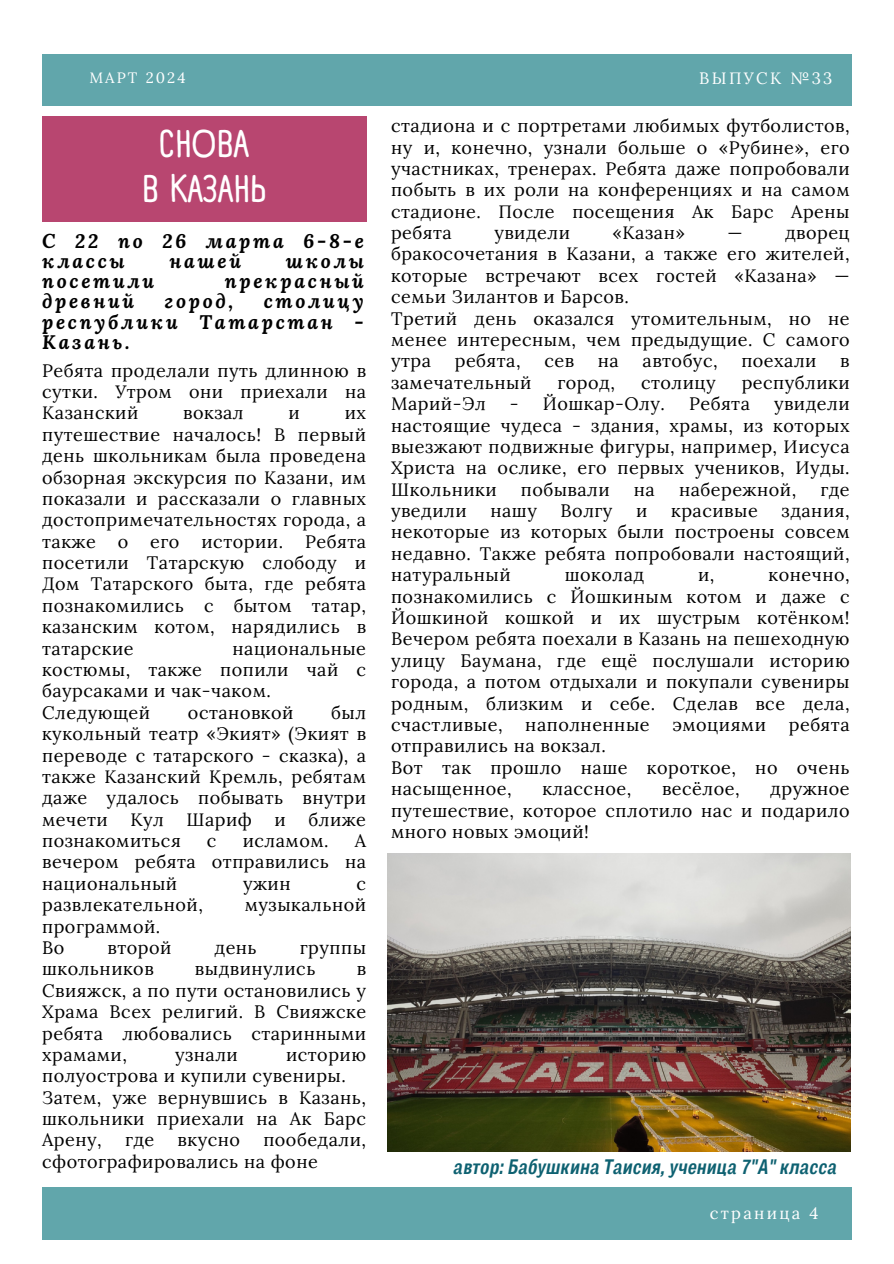
<style>
.page{position:relative;width:894px;height:1264px;background:#fff}
.page>*{position:absolute;margin:0;border:0;box-sizing:border-box;transform-origin:0 0}
.t1{font:700 37.5px/45px "A Day Without Sun Text";color:#fff;text-align:center}
.t2{font:italic 700 21px "Body Grotesque Slim";letter-spacing:.02em;color:#0e6171}
.t3{font:italic 700 19.5px/20.2px "Lora";letter-spacing:.14em;color:#000}
.t4{font:18px/21.3px "Lora";letter-spacing:.03em;color:#000;text-align:justify}
.t5{font:16.5px "Lora";letter-spacing:.14em;color:#fff}
.t6{font:15px "Lora";letter-spacing:.14em;color:#fff}
</style>
<div class="page">
<div style="left:42px;top:1187px;width:809px;height:52px;background:#61a6ab"></div>
<div style="left:42px;top:54px;width:809px;height:52px;background:#61a6ab"></div>
<div style="left:42px;top:116px;width:324px;height:105px;background:#b84670"></div>
<img style="left:388px;top:853px;width:462px;height:298px">
<h3 class="t6" style="left:89px;top:68px;width:98px">МАРТ 2024</h3>
<p class="t5" style="left:699px;top:68px;width:135px">ВЫПУСК №33</p>
<h2 class="t1" style="left:142px;top:121px;width:125px">СНОВА<br>В КАЗАНЬ</h2>
<h4 class="t4" style="left:391px;top:115px;width:460px">стадиона и с портретами любимых футболистов, ну и, конечно, узнали больше о «Рубине», его участниках, тренерах. Ребята даже попробовали побыть в их роли на конференциях и на самом стадионе. После посещения Ак Барс Арены ребята</h4>
<h4 class="t4" style="left:494px;top:222px;width:77px">увидели</h4>
<h4 class="t4" style="left:612px;top:222px;width:74px">«Казан»</h4>
<h4 class="t4" style="left:391px;top:222px;width:460px;text-align:left;text-indent:336px">— дворец бракосочетания в Казани, а также его жителей, которые встречают всех гостей «Казана» — семьи Зилантов и Барсов.<br>Третий день оказался утомительным, но не менее интересным, чем предыдущие. С самого утра</h4>
<p class="t3" style="left:42px;top:230px;width:323px">С 22 по 26 марта 6-8-е классы</p>
<p class="t3" style="left:169px;top:250px;width:73px">нашей</p>
<p class="t3" style="left:286px;top:250px;width:79px">школы</p>
<p class="t3" style="left:42px;top:271px;width:114px">посетили</p>
<p class="t3" style="left:225px;top:271px;width:141px">прекрасный</p>
<p class="t3" style="left:42px;top:291px;width:94px">древний</p>
<p class="t3" style="left:165px;top:291px;width:70px">город,</p>
<p class="t3" style="left:42px;top:291px;width:323px;text-align:justify;text-indent:221px">столицу республики Татарстан - Казань.</p>
<h4 class="t4" style="left:454px;top:350px;width:67px">ребята,</h4>
<h4 class="t4" style="left:544px;top:350px;width:31px">сев</h4>
<h4 class="t4" style="left:597px;top:350px;width:22px">на</h4>
<h4 class="t4" style="left:642px;top:350px;width:77px">автобус,</h4>
<h4 class="t4" style="left:741px;top:350px;width:77px">поехали</h4>
<h4 class="t4" style="left:840px;top:350px;width:11px">в</h4>
<h4 class="t4" style="left:391px;top:371px;width:142px">замечательный</h4>
<h4 class="t4" style="left:557px;top:371px;width:59px">город,</h4>
<h4 class="t4" style="left:641px;top:371px;width:76px">столицу</h4>
<h4 class="t4" style="left:741px;top:371px;width:109px">республики</h4>
<h4 class="t4" style="left:391px;top:393px;width:96px">Марий-Эл</h4>
<h4 class="t4" style="left:509px;top:393px;width:156px">- Йошкар-Олу.</h4>
<h4 class="t4" style="left:688px;top:393px;width:62px">Ребята</h4>
<h4 class="t4" style="left:42px;top:359px;width:325px">Ребята проделали путь длинною в сутки. Утром они приехали на Казанский</h4>
<h4 class="t4" style="left:391px;top:393px;width:460px;text-indent:383px">увидели настоящие чудеса - здания, храмы, из которых выезжают подвижные фигуры, например, Иисуса Христа на ослике, его первых учеников, Иуды.<br>Школьники</h4>
<h4 class="t4" style="left:183px;top:402px;width:62px">вокзал</h4>
<h4 class="t4" style="left:288px;top:402px;width:13px">и</h4>
<h4 class="t4" style="left:42px;top:402px;width:325px;text-indent:302px">их путешествие началось! В первый день школьникам была проведена обзорная экскурсия по Казани, им показали и рассказали о главных достопримечательностях города, а также о его истории. Ребята посетили Татарскую слободу и Дом Татарского быта, где ребята познакомились с бытом татар, казанским котом, нарядились в татарские</h4>
<h4 class="t4" style="left:520px;top:478px;width:90px">побывали</h4>
<h4 class="t4" style="left:633px;top:478px;width:22px">на</h4>
<h4 class="t4" style="left:678px;top:478px;width:119px">набережной,</h4>
<h4 class="t4" style="left:820px;top:478px;width:31px">где</h4>
<h4 class="t4" style="left:391px;top:500px;width:77px">уведили</h4>
<h4 class="t4" style="left:490px;top:500px;width:48px">нашу</h4>
<h4 class="t4" style="left:560px;top:500px;width:53px">Волгу</h4>
<h4 class="t4" style="left:636px;top:500px;width:13px">и</h4>
<h4 class="t4" style="left:671px;top:500px;width:88px">красивые</h4>
<h4 class="t4" style="left:391px;top:500px;width:460px;text-indent:390px">здания, некоторые из которых были построены совсем недавно. Также ребята попробовали настоящий, натуральный</h4>
<h4 class="t4" style="left:391px;top:564px;width:460px;text-indent:377px">конечно, познакомились с Йошкиным котом и даже с Йошкиной кошкой и их шустрым котёнком!<br>Вечером ребята поехали в Казань на пешеходную улицу Баумана, где ещё послушали историю города, а потом отдыхали и покупали сувениры родным, близким и себе. Сделав все дела, счастливые,</h4>
<h4 class="t4" style="left:564px;top:564px;width:81px">шоколад</h4>
<h4 class="t4" style="left:698px;top:564px;width:18px">и,</h4>
<h4 class="t4" style="left:42px;top:637px;width:325px;text-align:left;text-indent:190px">национальные костюмы, также попили чай с баурсаками и чак-чаком.<br>Следующей</h4>
<h4 class="t4" style="left:42px;top:701px;width:325px;text-indent:289px">был кукольный театр «Экият» (Экият в переводе с татарского - сказка), а также Казанский Кремль, ребятам даже удалось побывать внутри мечети</h4>
<h4 class="t4" style="left:188px;top:701px;width:107px">остановкой</h4>
<h4 class="t4" style="left:525px;top:713px;width:126px">наполненные</h4>
<h4 class="t4" style="left:672px;top:713px;width:95px">эмоциями</h4>
<h4 class="t4" style="left:788px;top:713px;width:62px">ребята</h4>
<h4 class="t4" style="left:391px;top:735px;width:460px;text-align:left">отправились на вокзал.<br>Вот так прошло наше короткое, но очень насыщенное,</h4>
<h4 class="t4" style="left:542px;top:777px;width:90px">классное,</h4>
<h4 class="t4" style="left:661px;top:777px;width:79px">весёлое,</h4>
<h4 class="t4" style="left:391px;top:777px;width:460px;text-indent:379px">дружное путешествие, которое сплотило нас и подарило много новых эмоций!</h4>
<h4 class="t4" style="left:130px;top:808px;width:35px">Кул</h4>
<h4 class="t4" style="left:186px;top:808px;width:67px">Шариф</h4>
<h4 class="t4" style="left:274px;top:808px;width:13px">и</h4>
<h4 class="t4" style="left:308px;top:808px;width:59px">ближе</h4>
<h4 class="t4" style="left:42px;top:829px;width:140px">познакомиться</h4>
<h4 class="t4" style="left:207px;top:829px;width:11px">с</h4>
<h4 class="t4" style="left:243px;top:829px;width:87px">исламом.</h4>
<h4 class="t4" style="left:42px;top:829px;width:325px;text-indent:312px">А вечером ребята отправились на национальный</h4>
<h4 class="t4" style="left:243px;top:872px;width:49px">ужин</h4>
<h4 class="t4" style="left:356px;top:872px;width:11px">с</h4>
<h4 class="t4" style="left:42px;top:894px;width:162px">развлекательной,</h4>
<h4 class="t4" style="left:245px;top:894px;width:123px">музыкальной</h4>
<h4 class="t4" style="left:42px;top:915px;width:120px">программой.<br>Во</h4>
<h4 class="t4" style="left:107px;top:936px;width:65px">второй</h4>
<h4 class="t4" style="left:214px;top:936px;width:44px">день</h4>
<h4 class="t4" style="left:300px;top:936px;width:68px">группы</h4>
<h4 class="t4" style="left:42px;top:958px;width:113px">школьников</h4>
<h4 class="t4" style="left:195px;top:958px;width:122px">выдвинулись</h4>
<h4 class="t4" style="left:42px;top:958px;width:325px;text-indent:314px">в Свияжск, а по пути остановились у Храма Всех религий. В Свияжске ребята любовались старинными храмами,</h4>
<h4 class="t4" style="left:42px;top:1043px;width:325px;text-align:left;text-indent:244px">историю полуострова и купили сувениры.<br>Затем, уже вернувшись в Казань, школьники приехали на Ак Барс<br>Арену,</h4>
<h4 class="t4" style="left:175px;top:1043px;width:64px">узнали</h4>
<h4 class="t4" style="left:42px;top:1129px;width:325px;text-indent:221px">пообедали, сфотографировались на фоне</h4>
<h4 class="t4" style="left:125px;top:1129px;width:31px">где</h4>
<h4 class="t4" style="left:177px;top:1129px;width:64px">вкусно</h4>
<h1 class="t2" style="left:453px;top:1154px;width:384px">автор: Бабушкина Таисия, ученица 7"А" класса</h1>
<p class="t5" style="left:709px;top:1202px;width:110px">страница 4</p>
</div>
